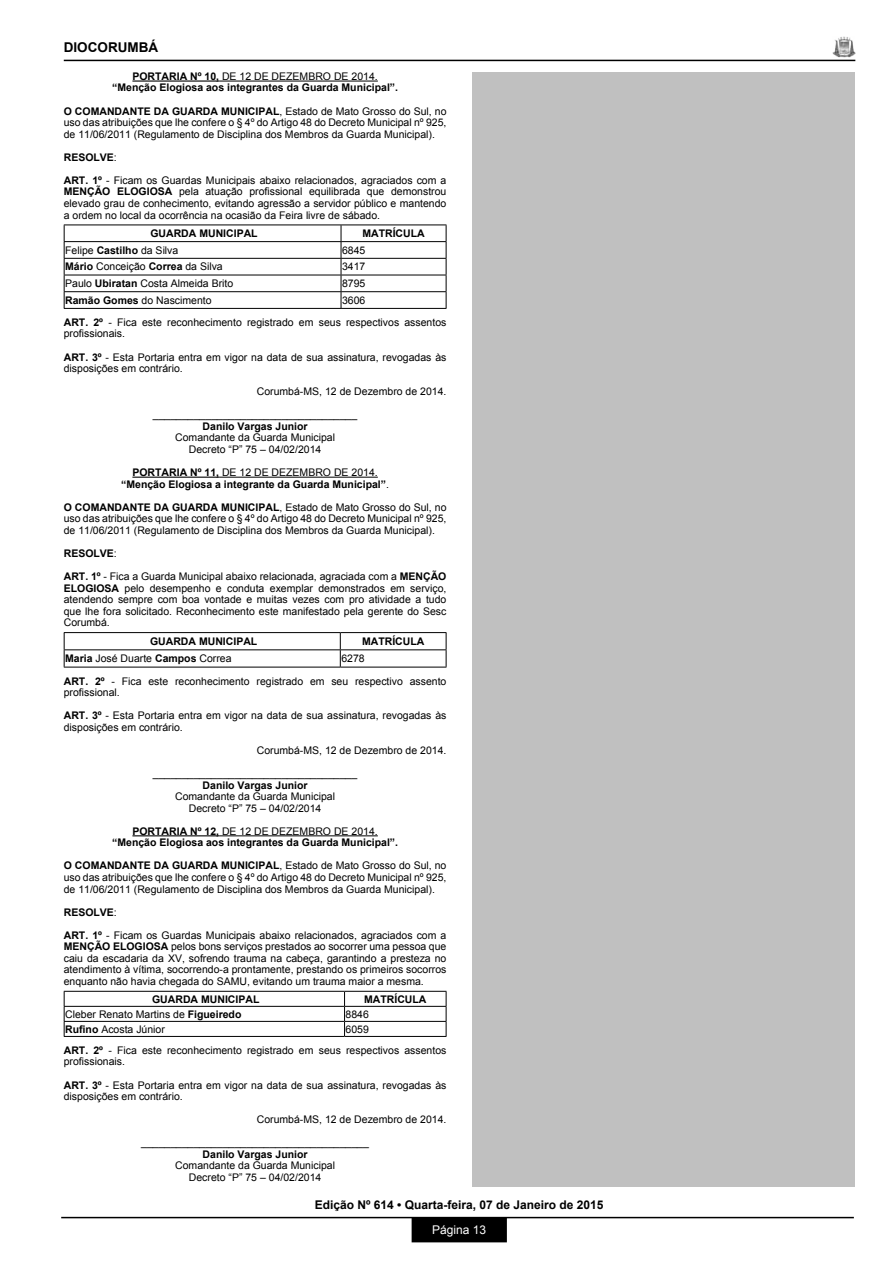
<style>
.page{position:relative;width:893px;height:1263px;background:#fff}
.page>*{position:absolute;margin:0;border:0;box-sizing:border-box;transform-origin:0 0}
.t1{font:700 13.5px "Arial";color:#000}
.t2{font:700 12px "Arial";color:#000}
.t3{font:12px "Arial";color:#fff}
.t4{font:10.5px/11.6px "Arial";color:#000}
.t5{font:700 10.5px/11.6px "Arial";color:#000;text-align:center}
.s1{font-weight:400}
.s2{font-weight:700}
</style>
<div class="page">
<div style="left:412px;top:1218px;width:94px;height:23px;background:#000"></div>
<div style="left:412px;top:1217px;width:95px;height:25px;border:2px solid #000"></div>
<hr style="left:61px;top:1217px;width:793px;height:1px;background:#000">
<hr style="left:64px;top:60px;width:791px;height:1px;background:#000">
<img style="left:832px;top:36px;width:23px;height:21px">
<hr style="left:132px;top:80px;width:87px;height:2px;background:#000">
<hr style="left:219px;top:81px;width:159px;height:1px;background:#000">
<hr style="left:132px;top:477px;width:87px;height:1px;background:#000">
<hr style="left:219px;top:477px;width:159px;height:1px;background:#000">
<hr style="left:132px;top:835px;width:87px;height:1px;background:#000">
<hr style="left:219px;top:835px;width:159px;height:1px;background:#000">
<svg style="left:64px;top:226px;width:1px;height:82px"></svg>
<hr style="left:64px;top:225px;width:277px;height:1px;background:#000">
<hr style="left:341px;top:225px;width:105px;height:1px;background:#000">
<hr style="left:64px;top:241px;width:277px;height:1px;background:#000">
<hr style="left:341px;top:241px;width:105px;height:1px;background:#000">
<hr style="left:64px;top:258px;width:277px;height:1px;background:#000">
<hr style="left:341px;top:258px;width:105px;height:1px;background:#000">
<hr style="left:64px;top:275px;width:277px;height:1px;background:#000">
<hr style="left:341px;top:275px;width:105px;height:1px;background:#000">
<hr style="left:64px;top:291px;width:277px;height:1px;background:#000">
<hr style="left:341px;top:291px;width:105px;height:1px;background:#000">
<hr style="left:64px;top:308px;width:277px;height:1px;background:#000">
<hr style="left:341px;top:308px;width:105px;height:1px;background:#000">
<svg style="left:341px;top:225px;width:1px;height:83px"></svg>
<svg style="left:446px;top:225px;width:1px;height:83px"></svg>
<svg style="left:64px;top:633px;width:1px;height:34px"></svg>
<hr style="left:64px;top:632px;width:276px;height:1px;background:#000">
<hr style="left:340px;top:632px;width:106px;height:1px;background:#000">
<hr style="left:64px;top:649px;width:276px;height:1px;background:#000">
<hr style="left:340px;top:649px;width:106px;height:1px;background:#000">
<hr style="left:64px;top:667px;width:276px;height:1px;background:#000">
<hr style="left:340px;top:667px;width:106px;height:1px;background:#000">
<svg style="left:340px;top:633px;width:1px;height:34px"></svg>
<svg style="left:446px;top:633px;width:1px;height:34px"></svg>
<svg style="left:64px;top:992px;width:1px;height:44px"></svg>
<hr style="left:64px;top:991px;width:281px;height:1px;background:#000">
<hr style="left:345px;top:991px;width:101px;height:1px;background:#000">
<hr style="left:64px;top:1006px;width:281px;height:1px;background:#000">
<hr style="left:345px;top:1006px;width:101px;height:1px;background:#000">
<hr style="left:64px;top:1021px;width:281px;height:1px;background:#000">
<hr style="left:345px;top:1021px;width:101px;height:1px;background:#000">
<hr style="left:64px;top:1036px;width:281px;height:1px;background:#000">
<hr style="left:345px;top:1036px;width:101px;height:1px;background:#000">
<svg style="left:344px;top:992px;width:1px;height:44px"></svg>
<svg style="left:446px;top:992px;width:1px;height:44px"></svg>
<div style="left:472px;top:72px;width:383px;height:1114px;background:#c0c0c0"></div>
<p class="t1" style="left:64px;top:38px;width:96px">DIOCORUMBÁ</p>
<p class="t5" style="left:112px;top:71px;width:287px">PORTARIA Nº 10, <span class="s1">DE 12 DE DEZEMBRO DE 2014. </span>“Menção Elogiosa aos integrantes da Guarda Municipal”.</p>
<p class="t4" style="left:64px;top:105px;width:384px;text-align:justify"><span class="s2">O COMANDANTE DA GUARDA MUNICIPAL</span>, Estado de Mato Grosso do Sul, no uso das atribuições que lhe confere o § 4º do Artigo 48 do Decreto Municipal nº 925, de 11/06/2011 (Regulamento de Disciplina dos Membros da Guarda Municipal).</p>
<p class="t4" style="left:64px;top:146px;width:384px;line-height:23.1px"><span class="s2">RESOLVE</span>:<br><span class="s2">ART. 1º</span> - Ficam os Guardas Municipais abaixo relacionados, agraciados com a</p>
<p class="t4" style="left:64px;top:186px;width:384px;text-align:justify"><span class="s2">MENÇÃO ELOGIOSA</span> pela atuação profissional equilibrada que demonstrou elevado grau de conhecimento, evitando agressão a servidor público e mantendo a ordem no local da ocorrência na ocasião da Feira livre de sábado.</p>
<p class="t5" style="left:150px;top:228px;width:109px">GUARDA MUNICIPAL</p>
<p class="t5" style="left:362px;top:228px;width:64px">MATRÍCULA</p>
<p class="t4" style="left:65px;top:244px;width:115px">Felipe <span class="s2">Castilho</span> da Silva</p>
<p class="t4" style="left:342px;top:244px;width:25px">6845</p>
<p class="t4" style="left:65px;top:261px;width:159px"><span class="s2">Mário</span> Conceição <span class="s2">Correa</span> da Silva</p>
<p class="t4" style="left:342px;top:261px;width:25px">3417</p>
<p class="t4" style="left:65px;top:278px;width:170px">Paulo <span class="s2">Ubiratan</span> Costa Almeida Brito</p>
<p class="t4" style="left:342px;top:278px;width:25px">8795</p>
<p class="t4" style="left:65px;top:295px;width:148px"><span class="s2">Ramão Gomes</span> do Nascimento</p>
<p class="t4" style="left:64px;top:289px;width:384px;line-height:22px;text-indent:278px">3606<br><span class="s2">ART. 2º</span> - Fica este reconhecimento registrado em seus respectivos assentos</p>
<p class="t4" style="left:64px;top:322px;width:384px;line-height:23.1px">profissionais.<br><span class="s2">ART. 3º</span> - Esta Portaria entra em vigor na data de sua assinatura, revogadas às</p>
<p class="t4" style="left:64px;top:363px;width:121px">disposições em contrário.</p>
<p class="t4" style="left:153px;top:380px;width:295px;line-height:23.1px;text-indent:104px">Corumbá-MS, 12 de Dezembro de 2014. ___________________________________</p>
<p class="t5" style="left:203px;top:421px;width:107px">Danilo Vargas Junior</p>
<p class="t4" style="left:175px;top:432px;width:161px;text-align:center">Comandante da Guarda Municipal<br>Decreto “P” 75 – 04/02/2014</p>
<p class="t5" style="left:121px;top:467px;width:269px">PORTARIA Nº 11, <span class="s1">DE 12 DE DEZEMBRO DE 2014. </span>“Menção Elogiosa a integrante da Guarda Municipal”<span class="s1">.</span></p>
<p class="t4" style="left:64px;top:501px;width:384px;text-align:justify"><span class="s2">O COMANDANTE DA GUARDA MUNICIPAL</span>, Estado de Mato Grosso do Sul, no uso das atribuições que lhe confere o § 4º do Artigo 48 do Decreto Municipal nº 925, de 11/06/2011 (Regulamento de Disciplina dos Membros da Guarda Municipal).</p>
<p class="t4" style="left:64px;top:542px;width:384px;line-height:23.1px"><span class="s2">RESOLVE</span>:<br><span class="s2">ART. 1º</span> - Fica a Guarda Municipal abaixo relacionada, agraciada com a <span class="s2">MENÇÃO</span></p>
<p class="t4" style="left:64px;top:582px;width:384px;text-align:justify"><span class="s2">ELOGIOSA</span> pelo desempenho e conduta exemplar demonstrados em serviço, atendendo sempre com boa vontade e muitas vezes com pro atividade a tudo que lhe fora solicitado. Reconhecimento este manifestado pela gerente do Sesc Corumbá.</p>
<p class="t5" style="left:150px;top:636px;width:109px">GUARDA MUNICIPAL</p>
<p class="t5" style="left:362px;top:636px;width:64px">MATRÍCULA</p>
<p class="t4" style="left:65px;top:653px;width:168px"><span class="s2">Maria</span> José Duarte <span class="s2">Campos</span> Correa</p>
<p class="t4" style="left:64px;top:647px;width:384px;line-height:22.4px;text-indent:278px">6278<br><span class="s2">ART. 2º</span> - Fica este reconhecimento registrado em seu respectivo assento</p>
<p class="t4" style="left:64px;top:681px;width:384px;line-height:23.1px">profissional.<br><span class="s2">ART. 3º</span> - Esta Portaria entra em vigor na data de sua assinatura, revogadas às</p>
<p class="t4" style="left:64px;top:721px;width:121px">disposições em contrário.</p>
<p class="t4" style="left:153px;top:739px;width:295px;line-height:23.1px;text-indent:104px">Corumbá-MS, 12 de Dezembro de 2014. ___________________________________</p>
<p class="t5" style="left:203px;top:779px;width:107px">Danilo Vargas Junior</p>
<p class="t4" style="left:175px;top:791px;width:161px;text-align:center">Comandante da Guarda Municipal<br>Decreto “P” 75 – 04/02/2014</p>
<p class="t5" style="left:112px;top:826px;width:287px">PORTARIA Nº 12, <span class="s1">DE 12 DE DEZEMBRO DE 2014. </span>“Menção Elogiosa aos integrantes da Guarda Municipal”.</p>
<p class="t4" style="left:64px;top:860px;width:384px;text-align:justify"><span class="s2">O COMANDANTE DA GUARDA MUNICIPAL</span>, Estado de Mato Grosso do Sul, no uso das atribuições que lhe confere o § 4º do Artigo 48 do Decreto Municipal nº 925, de 11/06/2011 (Regulamento de Disciplina dos Membros da Guarda Municipal).</p>
<p class="t5" style="left:64px;top:906px;width:55px">RESOLVE<span class="s1">:</span></p>
<p class="t4" style="left:64px;top:929px;width:384px;text-align:justify"><span class="s2">ART. 1º</span> - Ficam os Guardas Municipais abaixo relacionados, agraciados com a <span class="s2">MENÇÃO ELOGIOSA</span> pelos bons serviços prestados ao socorrer uma pessoa que caiu da escadaria da XV, sofrendo trauma na cabeça, garantindo a presteza no atendimento à vítima, socorrendo-a prontamente, prestando os primeiros socorros enquanto não havia chegada do SAMU, evitando um trauma maior a mesma.</p>
<p class="t5" style="left:152px;top:993px;width:109px">GUARDA MUNICIPAL</p>
<p class="t5" style="left:364px;top:993px;width:64px">MATRÍCULA</p>
<p class="t4" style="left:65px;top:1008px;width:178px">Cleber Renato Martins de <span class="s2">Figueiredo</span></p>
<p class="t4" style="left:346px;top:1008px;width:25px">8846</p>
<p class="t4" style="left:65px;top:1023px;width:101px"><span class="s2">Rufino</span> Acosta Júnior</p>
<p class="t4" style="left:64px;top:1018px;width:384px;line-height:21.1px;text-indent:282px">6059<br><span class="s2">ART. 2º</span> - Fica este reconhecimento registrado em seus respectivos assentos</p>
<p class="t4" style="left:64px;top:1056px;width:63px">profissionais.</p>
<p class="t4" style="left:64px;top:1079px;width:384px"><span class="s2">ART. 3º</span> - Esta Portaria entra em vigor na data de sua assinatura, revogadas às disposições em contrário.</p>
<p class="t4" style="left:257px;top:1114px;width:191px">Corumbá-MS, 12 de Dezembro de 2014.</p>
<p class="t4" style="left:141px;top:1137px;width:229px">_______________________________________</p>
<p class="t5" style="left:203px;top:1149px;width:107px">Danilo Vargas Junior</p>
<p class="t4" style="left:175px;top:1160px;width:161px;text-align:center">Comandante da Guarda Municipal<br>Decreto “P” 75 – 04/02/2014</p>
<p class="t2" style="left:315px;top:1197px;width:290px">Edição Nº 614 • Quarta-feira, 07 de Janeiro de 2015</p>
<p class="t3" style="left:432px;top:1222px;width:56px">Página 13</p>
</div>
